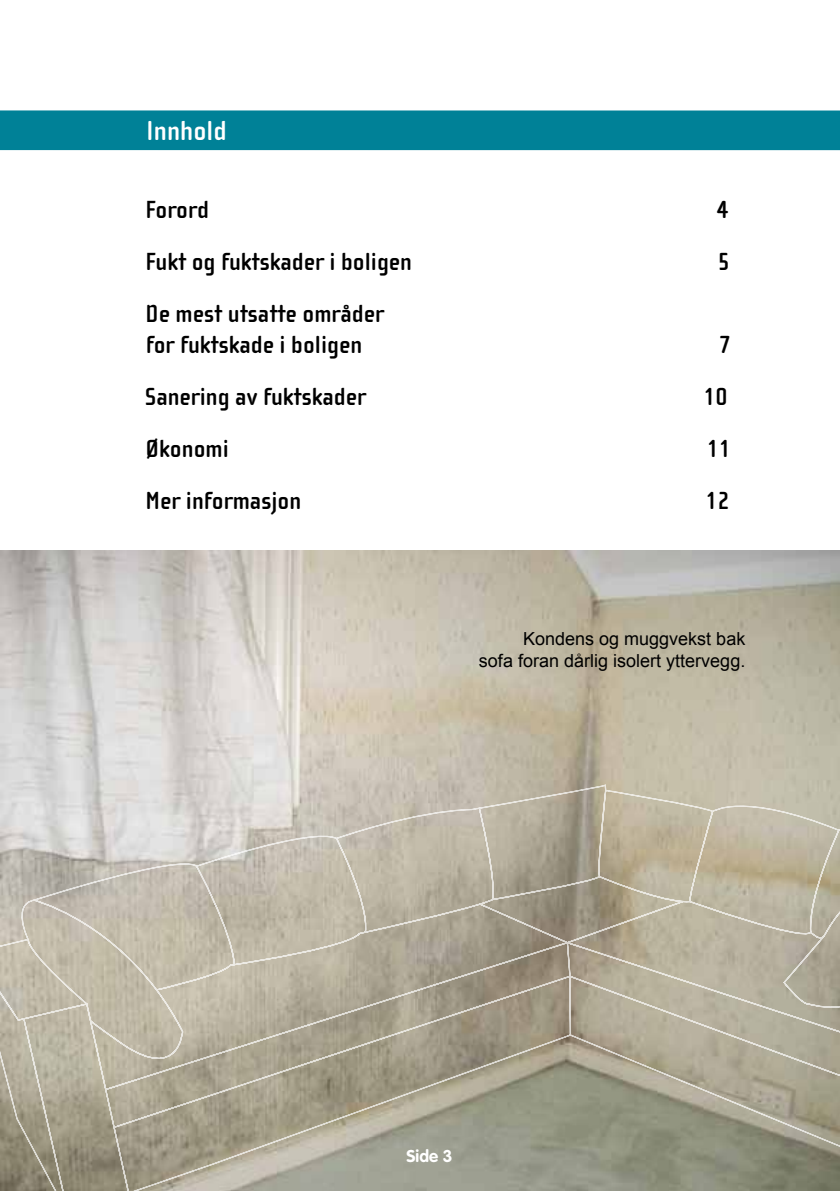
<style>
.page{position:relative;width:840px;height:1191px;background:#fff}
.page>*{position:absolute;margin:0;border:0;box-sizing:border-box;transform-origin:0 0}
.t1{font:700 28.2px "Cholla Sans";color:#fff}
.t2{font:700 25.4px/31px "Cholla Sans";color:#000}
.t3{font:18px/21.6px "Arial";color:#000;text-align:right}
.t4{font:700 17px "VAG Rounded";color:#fff}
</style>
<div class="page">
<img style="left:0;top:550px;width:839px;height:233px">
<svg style="left:0;top:783px;width:839px;height:408px;background:#b1ac9a"></svg>
<div style="left:0;top:110px;width:839px;height:40px;background:#008197"></div>
<p class="t1" style="left:146px;top:115px;width:82px">Innhold</p>
<p class="t2" style="left:145px;top:194px;width:65px">Forord</p>
<p class="t2" style="left:716px;top:194px;width:14px">4</p>
<p class="t2" style="left:145px;top:246px;width:268px">Fukt og fuktskader i boligen</p>
<p class="t2" style="left:717px;top:246px;width:14px">5</p>
<p class="t2" style="left:145px;top:298px;width:240px">De mest utsatte områder for fuktskade i boligen</p>
<p class="t2" style="left:718px;top:329px;width:14px">7</p>
<p class="t2" style="left:145px;top:381px;width:222px">Sanering av fuktskader</p>
<p class="t2" style="left:703px;top:381px;width:26px">10</p>
<p class="t2" style="left:145px;top:434px;width:85px">Økonomi</p>
<p class="t2" style="left:706px;top:434px;width:26px">11</p>
<p class="t2" style="left:145px;top:486px;width:157px">Mer informasjon</p>
<p class="t2" style="left:705px;top:486px;width:26px">12</p>
<p class="t3" style="left:478px;top:628px;width:268px">Kondens og muggvekst bak<br>sofa foran dårlig isolert yttervegg.</p>
<p class="t4" style="left:406px;top:1145px;width:47px">Side 3</p>
</div>
